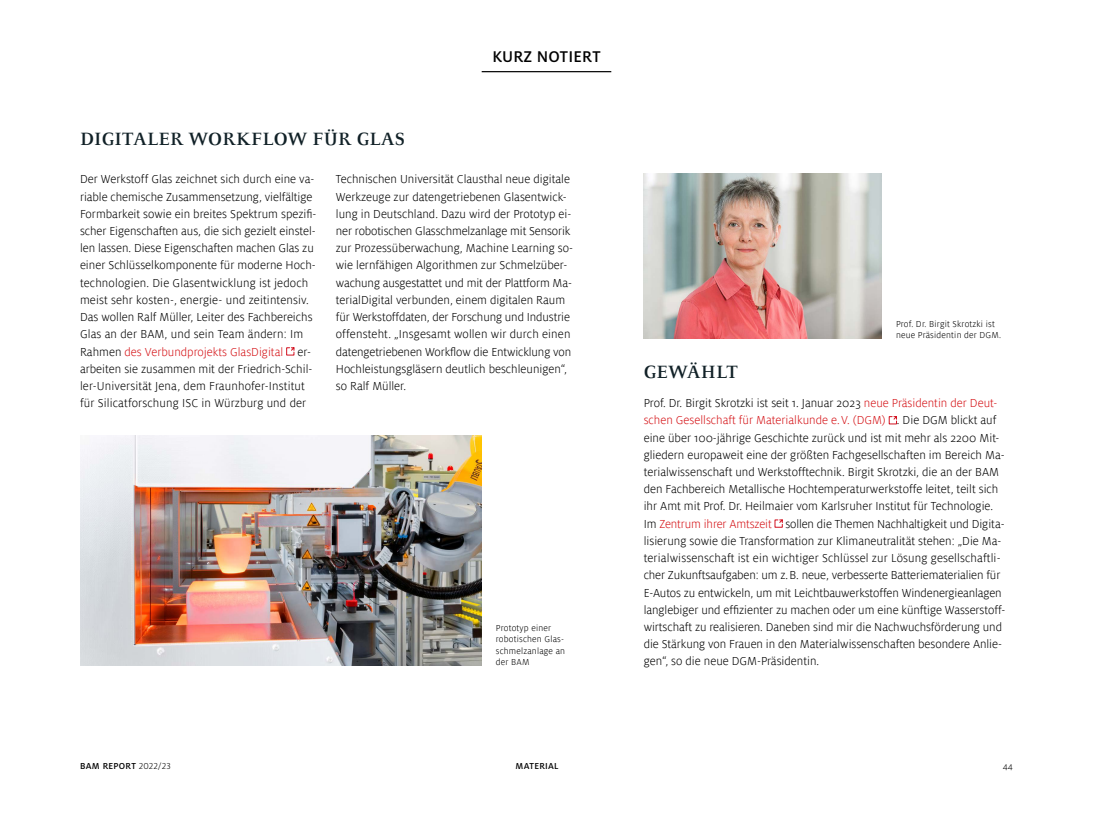
<style>
.page{position:relative;width:1093px;height:820px;background:#fff}
.page>*{position:absolute;margin:0;border:0;box-sizing:border-box;transform-origin:0 0}
.KN-Ueberschrift{font:700 19.6px "Celeste OT";letter-spacing:.01em;color:#112127}
.t1{font:500 17.2px "Milo OT";letter-spacing:.015em;color:#000}
.KN-Fließtext{font:300 12.8px/17.2px "Milo";color:#000}
.BUs{font:300 9.6px/11.5px "Milo";letter-spacing:.02em;color:#000;text-align:justify}
.t2{font:500 9.6px "Milo OT";letter-spacing:.025em;color:#000}
.s1{color:#d51317}
.s2{font-weight:300}
</style>
<div class="page">
<hr style="left:482px;top:71px;width:129px;height:1px;background:#000">
<svg style="left:286px;top:347px;width:9px;height:9px"></svg>
<img style="left:80px;top:435px;width:402px;height:230px">
<img style="left:644px;top:173px;width:238px;height:165px">
<svg style="left:888px;top:416px;width:9px;height:8px"></svg>
<svg style="left:774px;top:519px;width:9px;height:9px"></svg>
<h2 class="t1" style="left:492px;top:47px;width:110px">KURZ NOTIERT</h2>
<p class="KN-Ueberschrift" style="left:80px;top:127px;width:326px">DIGITALER WORKFLOW FÜR GLAS</p>
<p class="KN-Fließtext" style="left:80px;top:171px;width:238px">Der Werkstoff Glas zeichnet sich durch eine va&shy;riable chemische Zusammensetzung, vielfältige Formbarkeit sowie ein breites Spektrum spezifi&shy;scher Eigenschaften aus, die sich gezielt einstel&shy;len lassen. Diese Eigenschaften machen Glas zu einer Schlüsselkomponente für moderne Hoch&shy;technologien. Die Glasentwicklung ist jedoch meist sehr kosten-, energie- und zeitintensiv.</p>
<p class="KN-Fließtext" style="left:80px;top:308px;width:234px">Das wollen Ralf Müller, Leiter des Fachbereichs Glas an der BAM, und sein Team ändern: Im Rahmen <span class="s1">des Verbundprojekts GlasDigital</span> er&shy;arbeiten sie zusammen mit der Friedrich-Schil&shy;ler-Universität Jena, dem Fraunhofer-Institut für Silicatforschung ISC in Würzburg und der</p>
<p class="KN-Fließtext" style="left:336px;top:171px;width:239px">Technischen Universität Clausthal neue digitale Werkzeuge zur datengetriebenen Glasentwick&shy;lung in Deutschland. Dazu wird der Prototyp ei&shy;ner robotischen Glasschmelzanlage mit Sensorik zur Prozessüberwachung, Machine Learning so&shy;wie lernfähigen Algorithmen zur Schmelzüber&shy;wachung ausgestattet und mit der Plattform Ma&shy;terialDigital verbunden, einem digitalen Raum für Werkstoffdaten, der Forschung und Industrie offensteht. „Insgesamt wollen wir durch einen datengetriebenen Workflow die Entwicklung von Hochleistungsgläsern deutlich beschleunigen“, so Ralf Müller.</p>
<p class="BUs" style="left:496px;top:622px;width:57px">Prototyp einer</p>
<p class="BUs" style="left:496px;top:633px;width:71px">robotischen Glas&shy;schmelzanlage an der BAM</p>
<p class="BUs" style="left:896px;top:318px;width:107px">Prof. Dr. Birgit Skrotzki ist neue Präsidentin der DGM.</p>
<p class="KN-Ueberschrift" style="left:644px;top:360px;width:96px">GEWÄHLT</p>
<p class="KN-Fließtext" style="left:644px;top:394px;width:362px">Prof. Dr. Birgit Skrotzki ist seit 1. Januar 2023 <span class="s1">neue Präsidentin der Deut&shy;schen Gesellschaft für Materialkunde e.V. (DGM)</span> . Die DGM blickt auf eine über 100-jährige Geschichte zurück und ist mit mehr als 2200 Mit&shy;gliedern europaweit eine der größten Fachgesellschaften im Bereich Ma&shy;terialwissenschaft und Werkstofftechnik. Birgit Skrotzki, die an der BAM den Fachbereich Metallische Hochtemperaturwerkstoffe leitet, teilt sich ihr Amt mit Prof. Dr. Heilmaier vom Karlsruher Institut für Technologie.</p>
<p class="KN-Fließtext" style="left:644px;top:515px;width:363px">Im <span class="s1">Zentrum ihrer Amtszeit</span> sollen die Themen Nachhaltigkeit und Digita&shy;lisierung sowie die Transformation zur Klimaneutralität stehen: „Die Ma&shy;terialwissenschaft ist ein wichtiger Schlüssel zur Lösung gesellschaftli&shy;cher Zukunftsaufgaben: um z.B. neue, verbesserte Batteriematerialien für E-Autos zu entwickeln, um mit Leichtbauwerkstoffen Windenergieanlagen langlebiger und effizienter zu machen oder um eine künftige Wasserstoff&shy;wirtschaft zu realisieren. Daneben sind mir die Nachwuchsförderung und die Stärkung von Frauen in den Materialwissenschaften besondere Anlie&shy;gen“, so die neue DGM-Präsidentin.</p>
<p class="t2" style="left:80px;top:760px;width:92px">BAM REPORT <span class="s2">2022/23</span></p>
<p class="t2" style="left:516px;top:760px;width:45px">MATERIAL</p>
<p class="BUs" style="left:1003px;top:759px;width:12px">44</p>
</div>
